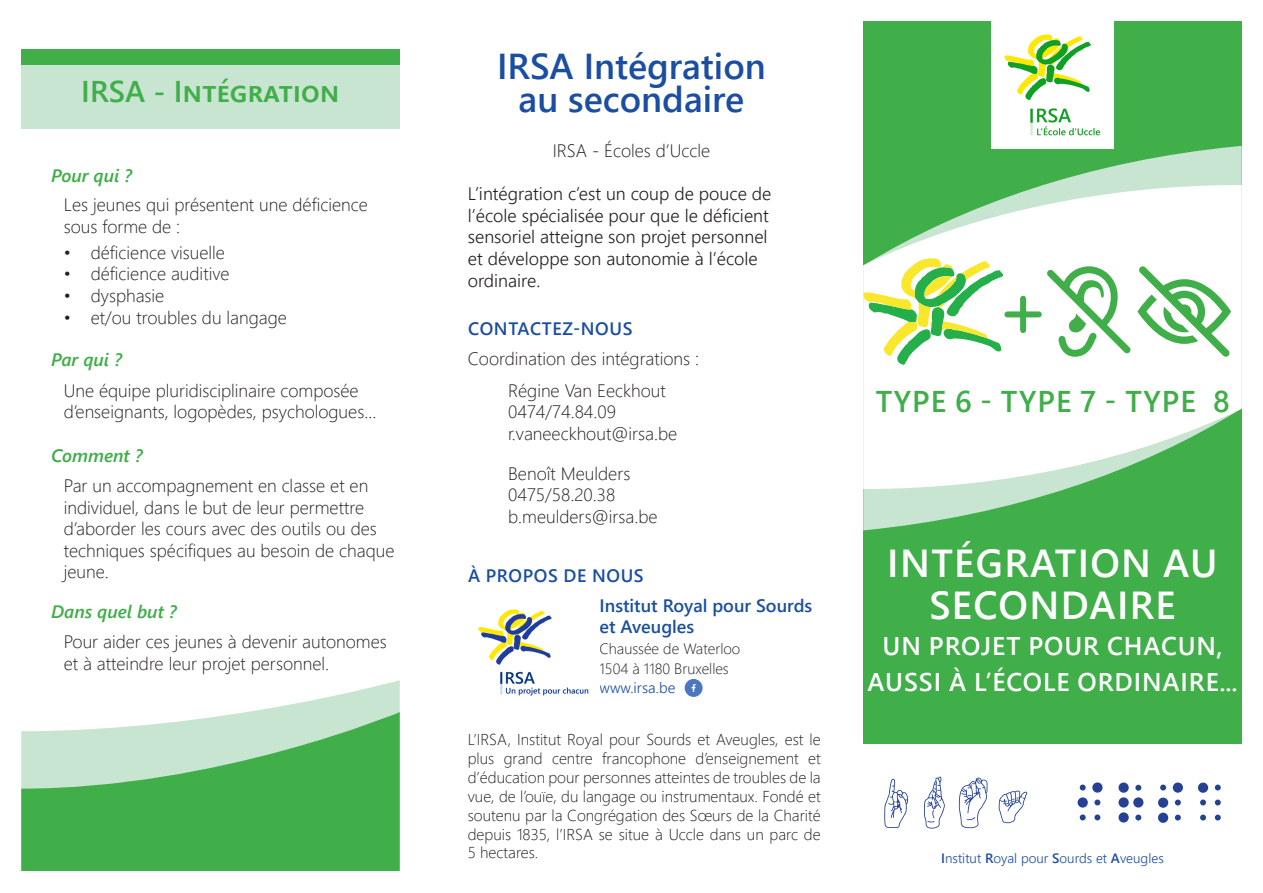
<style>
.page{position:relative;width:1263px;height:893px;background:#fff}
.page>*{position:absolute;margin:0;border:0;box-sizing:border-box;transform-origin:0 0}
.t1{font:39px/42px "Webly Sleek UI Semibold";letter-spacing:.035em;color:#fff;text-align:center}
.t2{font:36px/33px "Webly Sleek UI Semibold";color:#1b4ea1;text-align:center}
.t3{font:30px "Webly Sleek UI Semibold";letter-spacing:.035em;color:#40ae49}
.t4{font:30px "Webly Sleek UI Semibold";color:#40ae49}
.t5{font:25.5px/36px "Webly Sleek UI Semibold";letter-spacing:.035em;color:#fff;text-align:center}
.t6{font:18px/21.6px "Webly Sleek UI Light";color:#231f20}
.Puces{font:18px/21.6px "Webly Sleek UI Semilight";color:#231f20}
.t7{font:italic 18px "Webly Sleek UI Semibold";color:#40ae49}
.t8{font:18px/21.6px "Webly Sleek UI Semibold";color:#1b4ea1}
.t9{font:18px "Webly Sleek UI Semibold";letter-spacing:.035em;color:#1b4ea1}
.t10{font:15.75px/18.9px "Webly Sleek UI Light";color:#231f20;text-align:justify}
.t11{font:15px "Webly Sleek UI Light";color:#231f20}
.t12{font:15px "Webly Sleek UI Semilight";color:#1b4ea1}
.t13{font:13.5px "Webly Sleek UI Semilight";color:#1b4ea1}
.s1{font-family:"Webly Sleek UI Semibold"}
</style>
<div class="page">
<div style="left:21px;top:49px;width:379px;height:70px;background:#40ae49"></div>
<div style="left:21px;top:65px;width:379px;height:63px;background:#c7e5d0"></div>
<div style="left:863px;top:21px;width:379px;height:723px;background:#40ae49"></div>
<img style="left:991px;top:21px;width:122px;height:125px">
<svg style="left:863px;top:146px;width:379px;height:384px"></svg>
<svg style="left:863px;top:185px;width:379px;height:304px;fill:#fff"></svg>
<img style="left:478px;top:609px;width:111px;height:87px">
<div style="left:685px;top:679px;width:17px;height:18px;background:#4c76be;border-radius:50%"></div>
<svg style="left:692px;top:684px;width:4px;height:8px"></svg>
<svg style="left:248px;top:680px;width:152px;height:32px"></svg>
<svg style="left:21px;top:712px;width:379px;height:159px;background:#6dc076"></svg>
<svg style="left:884px;top:779px;width:24px;height:49px"></svg>
<svg style="left:959px;top:777px;width:28px;height:51px"></svg>
<svg style="left:924px;top:777px;width:21px;height:52px"></svg>
<svg style="left:998px;top:790px;width:29px;height:33px"></svg>
<svg style="left:1158px;top:812px;width:10px;height:11px"></svg>
<svg style="left:1215px;top:799px;width:6px;height:7px"></svg>
<svg style="left:1214px;top:815px;width:7px;height:6px"></svg>
<svg style="left:1215px;top:784px;width:6px;height:7px"></svg>
<div style="left:1118px;top:812px;width:11px;height:11px;background:#254194;border-radius:50%"></div>
<div style="left:1118px;top:782px;width:11px;height:11px;background:#254194;border-radius:50%"></div>
<div style="left:1118px;top:797px;width:11px;height:11px;background:#254194;border-radius:50%"></div>
<div style="left:1198px;top:783px;width:10px;height:10px;background:#254194;border-radius:50%"></div>
<div style="left:1133px;top:797px;width:10px;height:11px;background:#254194;border-radius:50%"></div>
<div style="left:1158px;top:798px;width:10px;height:10px;background:#254194;border-radius:50%"></div>
<div style="left:1173px;top:782px;width:10px;height:11px;background:#254194;border-radius:50%"></div>
<svg style="left:1135px;top:785px;width:6px;height:6px"></svg>
<svg style="left:1094px;top:814px;width:6px;height:6px"></svg>
<svg style="left:1160px;top:785px;width:6px;height:5px"></svg>
<svg style="left:1175px;top:815px;width:6px;height:6px"></svg>
<svg style="left:1175px;top:799px;width:6px;height:6px"></svg>
<svg style="left:1135px;top:815px;width:6px;height:5px"></svg>
<svg style="left:1080px;top:814px;width:6px;height:6px"></svg>
<svg style="left:1077px;top:782px;width:26px;height:26px"></svg>
<svg style="left:1200px;top:799px;width:6px;height:6px"></svg>
<svg style="left:1200px;top:815px;width:6px;height:5px"></svg>
<svg style="left:1137px;top:266px;width:94px;height:91px"></svg>
<svg style="left:1047px;top:266px;width:83px;height:91px"></svg>
<svg style="left:863px;top:258px;width:140px;height:107px;background:#cee9b5"></svg>
<div style="left:1020px;top:299px;width:6px;height:31px;background:#40ae49"></div>
<div style="left:1007px;top:311px;width:32px;height:6px;background:#40ae49"></div>
<p class="t4" style="left:81px;top:69px;width:260px">IRSA - Intégration</p>
<p class="t7" style="left:51px;top:162px;width:83px">Pour qui ?</p>
<p class="t6" style="left:64px;top:193px;width:306px">Les jeunes qui présentent une déficience sous forme de :</p>
<p class="t6" style="left:64px;top:241px;width:163px">• déficience visuelle</p>
<p class="t6" style="left:64px;top:262px;width:167px">• déficience auditive</p>
<p class="t6" style="left:64px;top:284px;width:102px">• dysphasie</p>
<p class="t6" style="left:64px;top:306px;width:225px">• et/ou troubles du langage</p>
<p class="t7" style="left:51px;top:347px;width:72px">Par qui ?</p>
<p class="t6" style="left:64px;top:379px;width:314px">Une équipe pluridisciplinaire composée d’enseignants, logopèdes, psychologues…</p>
<p class="t7" style="left:51px;top:443px;width:93px">Comment ?</p>
<p class="t6" style="left:64px;top:474px;width:332px">Par un accompagnement en classe et en individuel, dans le but de leur permettre d’aborder les cours avec des outils ou des techniques spécifiques au besoin de chaque jeune.</p>
<p class="t7" style="left:51px;top:599px;width:127px">Dans quel but ?</p>
<p class="t6" style="left:64px;top:630px;width:325px">Pour aider ces jeunes à devenir autonomes et à atteindre leur projet personnel.</p>
<p class="t2" style="left:497px;top:49px;width:270px">IRSA Intégration au secondaire</p>
<p class="t6" style="left:553px;top:139px;width:159px">IRSA - Écoles d’Uccle</p>
<p class="Puces" style="left:468px;top:182px;width:305px">L’intégration c’est un coup de pouce de l’école spécialisée pour que le déficient sensoriel atteigne son projet personnel et développe son autonomie à l’école ordinaire.</p>
<p class="t9" style="left:468px;top:315px;width:166px">CONTACTEZ-NOUS</p>
<p class="t6" style="left:468px;top:347px;width:233px">Coordination des intégrations :</p>
<p class="t6" style="left:508px;top:379px;width:159px">Régine Van Eeckhout<br>0474/74.84.09</p>
<p class="t6" style="left:508px;top:422px;width:171px">r.vaneeckhout@irsa.be</p>
<p class="t6" style="left:508px;top:462px;width:124px">Benoît Meulders<br>0475/58.20.38</p>
<p class="t6" style="left:508px;top:505px;width:151px">b.meulders@irsa.be</p>
<p class="t9" style="left:468px;top:561px;width:177px">À PROPOS DE NOUS</p>
<p class="t8" style="left:600px;top:594px;width:214px">Institut Royal pour Sourds et Aveugles</p>
<p class="t11" style="left:600px;top:637px;width:142px">Chaussée de Waterloo</p>
<p class="t11" style="left:600px;top:657px;width:131px">1504 à 1180 Bruxelles</p>
<p class="t12" style="left:600px;top:676px;width:77px">www.irsa.be</p>
<p class="t10" style="left:468px;top:729px;width:354px">L’IRSA, Institut Royal pour Sourds et Aveugles, est le plus grand centre francophone d’enseignement et d’éducation pour personnes atteintes de troubles de la vue, de l’ouïe, du langage ou instrumentaux. Fondé et soutenu par la Congrégation des Sœurs de la Charité depuis 1835, l’IRSA se situe à Uccle dans un parc de 5 hectares.</p>
<p class="t3" style="left:876px;top:378px;width:355px">TYPE 6 - TYPE 7 - TYPE 8</p>
<p class="t1" style="left:887px;top:541px;width:332px">INTÉGRATION AU<br>SECONDAIRE</p>
<p class="t5" style="left:868px;top:627px;width:372px">UN PROJET POUR CHACUN,<br>AUSSI À L’ÉCOLE ORDINAIRE...</p>
<p class="t13" style="left:941px;top:848px;width:224px"><span class="s1">I</span>nstitut <span class="s1">R</span>oyal pour <span class="s1">S</span>ourds et <span class="s1">A</span>veugles</p>
</div>
